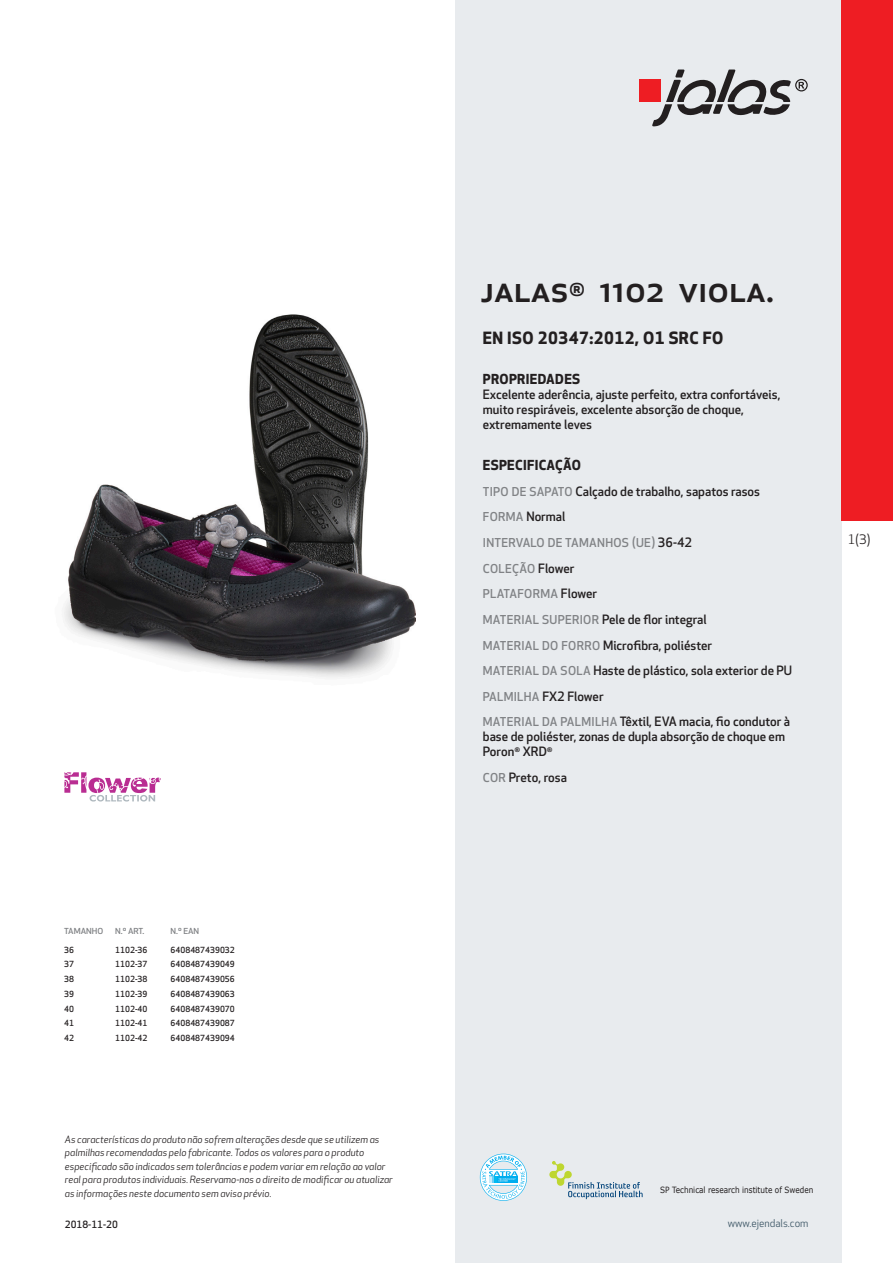
<style>
.page{position:relative;width:893px;height:1263px;background:#fff}
.page>*{position:absolute;margin:0;border:0;box-sizing:border-box;transform-origin:0 0}
.prodname{font:500 36px "Apex New";color:#231f20}
.Funktion_body{font:700 16.5px "Apex New";letter-spacing:.025em;color:#231f20}
.Funktion_body-2{font:700 13.5px "Apex New";letter-spacing:.025em;color:#231f20}
.t1{font:12.75px "Apex New";color:#231f20}
.Funktion_body-3{font:500 12.6px/15px "Apex New";color:#231f20}
.Funktion_body-4{font:500 12px "Apex New";letter-spacing:.025em;color:#808285}
.t2{font:10.5px "Apex New";color:#405968}
.t3{font:italic 9.75px/13.5px "Apex New";color:#231f20}
.Sidfot_datum{font:500 9.75px "Apex New";color:#231f20}
.t4{font:8.55px "Verdana";color:#231f20;scale:.85 1}
.ArticleTable_body{font:500 8.25px "Apex New";color:#231f20}
.ArticeTable_header{font:500 8.1px "Apex New";color:#808285;scale:1.06 1}
.s1{font-size:12px;color:#808285}
.s2{font-size:12.6px;color:#231f20}
</style>
<div class="page">
<div style="left:455px;top:0;width:387px;height:1263px;background:#e8ebee"></div>
<svg style="left:549px;top:1161px;width:94px;height:38px"></svg>
<svg style="left:480px;top:1154px;width:47px;height:47px"></svg>
<div style="left:639px;top:80px;width:22px;height:22px;background:#ee1d23"></div>
<svg style="left:652px;top:70px;width:156px;height:56px"></svg>
<div style="left:842px;top:0;width:51px;height:520px;background:#ee1d23"></div>
<img style="left:64px;top:314px;width:351px;height:364px">
<svg style="left:64px;top:772px;width:97px;height:29px"></svg>
<p class="ArticeTable_header" style="left:64px;top:925px;width:38px">TAMANHO</p>
<p class="ArticeTable_header" style="left:115px;top:925px;width:29px">N.º ART.</p>
<p class="ArticeTable_header" style="left:171px;top:925px;width:29px">N.º EAN</p>
<p class="ArticleTable_body" style="left:64px;top:944px;width:11px">36</p>
<p class="ArticleTable_body" style="left:115px;top:944px;width:34px">1102-36</p>
<p class="ArticleTable_body" style="left:171px;top:944px;width:66px">6408487439032</p>
<p class="ArticleTable_body" style="left:64px;top:959px;width:11px">37</p>
<p class="ArticleTable_body" style="left:115px;top:959px;width:34px">1102-37</p>
<p class="ArticleTable_body" style="left:171px;top:959px;width:66px">6408487439049</p>
<p class="ArticleTable_body" style="left:64px;top:973px;width:11px">38</p>
<p class="ArticleTable_body" style="left:115px;top:973px;width:34px">1102-38</p>
<p class="ArticleTable_body" style="left:171px;top:973px;width:66px">6408487439056</p>
<p class="ArticleTable_body" style="left:64px;top:988px;width:11px">39</p>
<p class="ArticleTable_body" style="left:115px;top:988px;width:34px">1102-39</p>
<p class="ArticleTable_body" style="left:171px;top:988px;width:66px">6408487439063</p>
<p class="ArticleTable_body" style="left:64px;top:1003px;width:11px">40</p>
<p class="ArticleTable_body" style="left:115px;top:1003px;width:34px">1102-40</p>
<p class="ArticleTable_body" style="left:171px;top:1003px;width:66px">6408487439070</p>
<p class="ArticleTable_body" style="left:64px;top:1018px;width:11px">41</p>
<p class="ArticleTable_body" style="left:115px;top:1018px;width:34px">1102-41</p>
<p class="ArticleTable_body" style="left:171px;top:1018px;width:66px">6408487439087</p>
<p class="ArticleTable_body" style="left:64px;top:1032px;width:11px">42</p>
<p class="ArticleTable_body" style="left:115px;top:1032px;width:34px">1102-42</p>
<p class="ArticleTable_body" style="left:171px;top:1032px;width:66px">6408487439094</p>
<p class="t3" style="left:65px;top:1132px;width:329px">As características do produto não sofrem alterações desde que se utilizem as palmilhas recomendadas pelo fabricante. Todos os valores para o produto especificado são indicados sem tolerâncias e podem variar em relação ao valor real para produtos individuais. Reservamo-nos o direito de modificar ou atualizar as informações neste documento sem aviso prévio.</p>
<p class="Sidfot_datum" style="left:65px;top:1218px;width:54px">2018-11-20</p>
<p class="prodname" style="left:480px;top:265px;width:295px">JALAS<sup>®</sup> 1102 Viola.</p>
<p class="Funktion_body" style="left:483px;top:326px;width:242px">EN ISO 20347:2012, O1 SRC FO</p>
<p class="Funktion_body-2" style="left:483px;top:370px;width:99px">PROPRIEDADES</p>
<p class="Funktion_body-3" style="left:483px;top:387px;width:299px">Excelente aderência, ajuste perfeito, extra confortáveis, muito respiráveis, excelente absorção de choque, extremamente leves</p>
<p class="Funktion_body-2" style="left:483px;top:455px;width:100px">ESPECIFICAÇÃO</p>
<p class="Funktion_body-3" style="left:483px;top:483px;width:279px"><span class="s1">TIPO DE SAPATO</span> Calçado de trabalho, sapatos rasos</p>
<p class="Funktion_body-3" style="left:483px;top:509px;width:84px"><span class="s1">FORMA</span> Normal</p>
<p class="Funktion_body-4" style="left:483px;top:535px;width:211px">INTERVALO DE TAMANHOS (UE) <span class="s2">36-42</span></p>
<p class="Funktion_body-4" style="left:483px;top:560px;width:93px">COLEÇÃO <span class="s2">Flower</span></p>
<p class="Funktion_body-4" style="left:483px;top:586px;width:116px">PLATAFORMA <span class="s2">Flower</span></p>
<p class="Funktion_body-3" style="left:483px;top:612px;width:225px"><span class="s1">MATERIAL SUPERIOR</span> Pele de flor integral</p>
<p class="Funktion_body-3" style="left:483px;top:637px;width:231px"><span class="s1">MATERIAL DO FORRO</span> Microfibra, poliéster</p>
<p class="Funktion_body-3" style="left:483px;top:663px;width:311px"><span class="s1">MATERIAL DA SOLA</span> Haste de plástico, sola exterior de PU</p>
<p class="Funktion_body-3" style="left:483px;top:688px;width:122px"><span class="s1">PALMILHA</span> FX2 Flower</p>
<p class="Funktion_body-3" style="left:483px;top:714px;width:309px"><span class="s1">MATERIAL DA PALMILHA</span> Têxtil, EVA macia, fio condutor à base de poliéster, zonas de dupla absorção de choque em<br>Poron<sup>®</sup> XRD<sup>®</sup></p>
<p class="Funktion_body-3" style="left:483px;top:770px;width:86px"><span class="s1">COR</span> Preto, rosa</p>
<p class="t1" style="left:848px;top:531px;width:24px">1(3)</p>
<p class="t4" style="left:660px;top:1184px;width:182px">SP Technical research institute of Sweden</p>
<p class="t2" style="left:728px;top:1217px;width:82px">www.ejendals.com</p>
</div>
